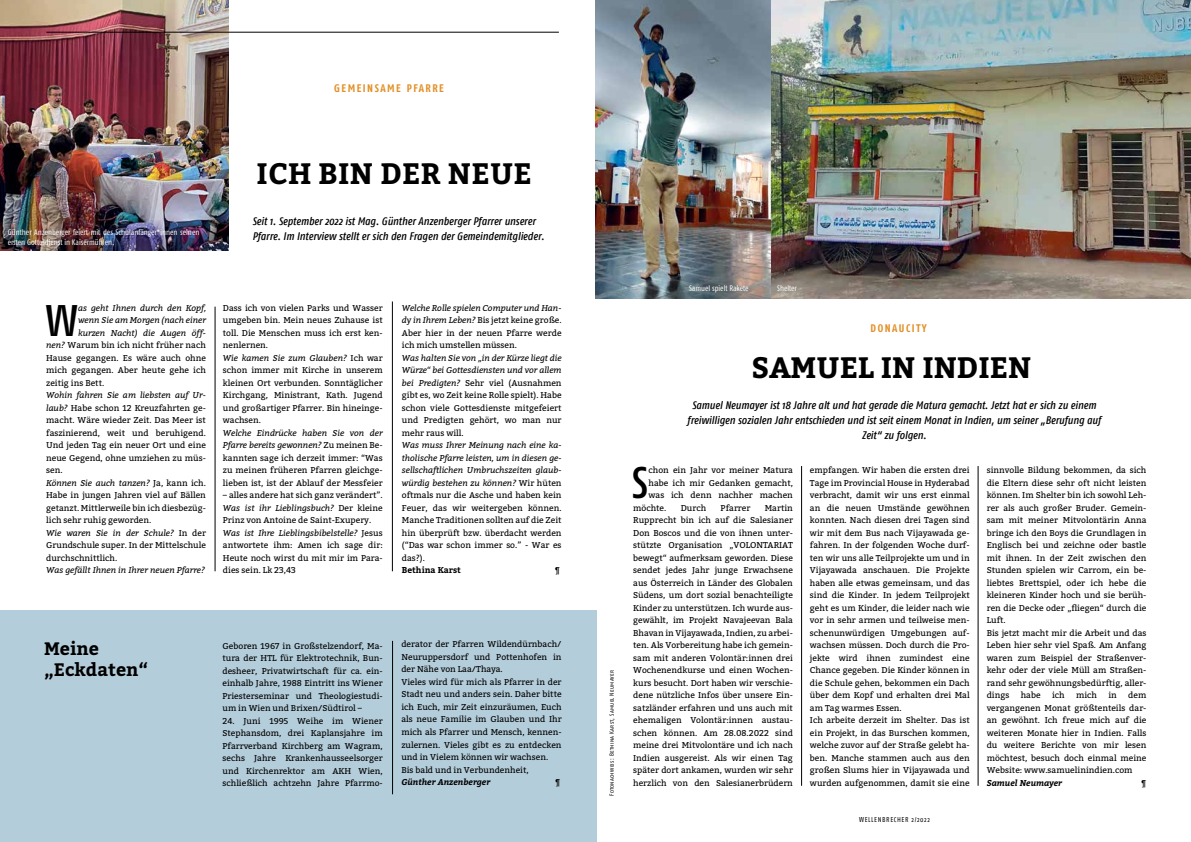
<style>
.page{position:relative;width:1191px;height:842px;background:#fff}
.page>*{position:absolute;margin:0;border:0;box-sizing:border-box;transform-origin:0 0}
.t1{font:44.2px "Fago Co Medium Caps";color:#000}
.t2{font:700 29.5px "Bitter";color:#000}
.t3{font:700 18px/21.6px "Bitter";color:#000}
.t4{font:italic 500 11px/15px "Fago Co";color:#000;text-align:center}
.t5{font:700 11px "Fago Co";letter-spacing:.135em;color:#e28f26}
.t6{font:8.5px/12.5px "Bitter";color:#000;text-align:justify}
.t7{font:italic 8.5px "Bitter";color:#000}
.t8{font:italic 700 8.5px "Bitter";color:#000}
.t9{font:700 8.5px "Bitter";color:#000}
.t10{font:8px/10px "Fago Co";color:#fff}
.t11{font:7px "Fago Co Caps";letter-spacing:.09em;color:#000}
.t12{font:6px "Fago Co Caps";letter-spacing:.045em;color:#000}
.s1{font-style:italic}
</style>
<div class="page">
<img style="left:0;top:0;width:228px;height:250px">
<div style="left:0;top:611px;width:596px;height:231px;background:#b4cdda"></div>
<hr style="left:215px;top:307px;width:1px;height:264px;background:#000">
<hr style="left:978px;top:466px;width:1px;height:320px;background:#000">
<hr style="left:392px;top:301px;width:1px;height:270px;background:#000">
<hr style="left:46px;top:32px;width:513px;height:1px;background:#000">
<hr style="left:801px;top:466px;width:1px;height:320px;background:#000">
<hr style="left:392px;top:641px;width:1px;height:153px;background:#000">
<img style="left:595px;top:0;width:596px;height:298px">
<p class="t5" style="left:334px;top:82px;width:111px">GEMEINSAME PFARRE</p>
<p class="t10" style="left:8px;top:227px;width:193px">Günther Anzenberger feiert mit des Schulanfänger*innen seinen ersten Gottesdienst in Kaisermühlen.</p>
<h2 class="t2" style="left:256px;top:150px;width:277px">ICH BIN DER NEUE</h2>
<p class="t4" style="left:252px;top:213px;width:293px;text-align:left">Seit 1. September 2022 ist Mag. Günther Anzenberger Pfarrer unserer<br>Pfarre. Im Interview stellt er sich den Fragen der Gemeindemitglieder.</p>
<h1 class="t1" style="left:46px;top:295px;width:34px">W</h1>
<p class="t7" style="left:78px;top:302px;width:129px">as geht Ihnen durch den Kopf,</p>
<p class="t7" style="left:78px;top:314px;width:129px">wenn Sie am Morgen (nach einer</p>
<p class="t7" style="left:78px;top:327px;width:129px">kurzen Nacht) die Augen öff-</p>
<p class="t6" style="left:46px;top:339px;width:161px"><span class="s1">nen?</span> Warum bin ich nicht früher nach</p>
<p class="t6" style="left:46px;top:351px;width:161px">Hause gegangen. Es wäre auch ohne</p>
<p class="t6" style="left:46px;top:364px;width:161px">mich gegangen. Aber heute gehe ich</p>
<p class="t6" style="left:46px;top:376px;width:60px">zeitig ins Bett.</p>
<p class="t6" style="left:46px;top:389px;width:161px;text-align:left"><span class="s1">Wohin fahren Sie am liebsten auf Ur&shy;laub?</span> Habe schon 12 Kreuzfahrten ge&shy;macht. Wäre wieder Zeit. Das Meer ist faszinierend, weit und beruhigend.<br>Und jeden Tag ein neuer Ort und eine neue Gegend, ohne umziehen zu müs&shy;sen.<br><span class="s1">Können Sie auch tanzen?</span> Ja, kann ich.<br>Habe in jungen Jahren viel auf Bällen getanzt. Mittlerweile bin ich diesbezüg&shy;lich sehr ruhig geworden.<br><span class="s1">Wie waren Sie in der Schule?</span> In der<br>Grundschule super. In der Mittelschule durchschnittlich.</p>
<p class="t7" style="left:46px;top:564px;width:160px">Was gefällt Ihnen in Ihrer neuen Pfarre?</p>
<p class="t6" style="left:223px;top:301px;width:161px;text-align:left">Dass ich von vielen Parks und Wasser umgeben bin. Mein neues Zuhause ist toll. Die Menschen muss ich erst ken&shy;nenlernen.<br><span class="s1">Wie kamen Sie zum Glauben?</span> Ich war schon immer mit Kirche in unserem kleinen Ort verbunden. Sonntäglicher<br>Kirchgang, Ministrant, Kath. Jugend und großartiger Pfarrer. Bin hineinge&shy;wachsen.</p>
<p class="t6" style="left:223px;top:426px;width:161px"><span class="s1">Welche Eindrücke haben Sie von der Pfarre bereits gewonnen?</span> Zu meinen Be&shy;kannten sage ich derzeit immer: “Was zu meinen früheren Pfarren gleichge&shy;lieben ist, ist der Ablauf der Messfeier</p>
<p class="t6" style="left:223px;top:489px;width:161px;text-align:left">– alles andere hat sich ganz verändert”.<br><span class="s1">Was ist ihr Lieblingsbuch?</span> Der kleine Prinz von Antoine de Saint-Exupery.<br><span class="s1">Was ist Ihre Lieblingsbibelstelle?</span> Jesus antwortete ihm: Amen ich sage dir:<br>Heute noch wirst du mit mir im Para&shy;dies sein. Lk 23,43</p>
<p class="t6" style="left:402px;top:301px;width:161px"><span class="s1">Welche Rolle spielen Computer und Han&shy;dy in Ihrem Leben?</span> Bis jetzt keine große.<br>Aber hier in der neuen Pfarre werde ich mich umstellen müssen.</p>
<p class="t6" style="left:402px;top:351px;width:161px"><span class="s1">Was halten Sie von „in der Kürze liegt die Würze“ bei Gottesdiensten und vor allem bei Predigten?</span> Sehr viel (Ausnahmen gibt es, wo Zeit keine Rolle spielt). Habe schon viele Gottesdienste mitgefeiert und Predigten gehört, wo man nur mehr raus will.</p>
<p class="t6" style="left:402px;top:439px;width:161px"><span class="s1">Was muss Ihrer Meinung nach eine ka&shy;tholische Pfarre leisten, um in diesen ge&shy;sellschaftlichen Umbruchszeiten glaub&shy;würdig bestehen zu können?</span> Wir hüten oftmals nur die Asche und haben kein Feuer, das wir weitergeben können.<br>Manche Traditionen sollten auf die Zeit hin überprüft bzw. überdacht werden (“Das war schon immer so.” - War es das?).</p>
<p class="t9" style="left:402px;top:564px;width:61px">Bethina Karst</p>
<p class="t6" style="left:555px;top:564px;width:7px">¶</p>
<h3 class="t3" style="left:44px;top:637px;width:106px">Meine „Eckdaten“</h3>
<p class="t6" style="left:222px;top:639px;width:162px">Geboren 1967 in Großstelzendorf, Ma&shy;tura der HTL für Elektrotechnik, Bun&shy;desheer, Privatwirtschaft für ca. ein&shy;einhalb Jahre, 1988 Eintritt ins Wiener Priesterseminar und Theologiestudi&shy;um in Wien und Brixen/Südtirol –</p>
<p class="t6" style="left:222px;top:714px;width:162px">24. Juni 1995 Weihe im Wiener Stephansdom, drei Kaplansjahre im Pfarrverband Kirchberg am Wagram, sechs Jahre Krankenhausseelsorger und Kirchenrektor am AKH Wien, schließlich achtzehn Jahre Pfarrmo-</p>
<p class="t6" style="left:401px;top:638px;width:162px;text-align:left">derator der Pfarren Wildendürnbach/ Neuruppersdorf und Pottenhofen in der Nähe von Laa/Thaya.<br>Vieles wird für mich als Pfarrer in der Stadt neu und anders sein. Daher bitte ich Euch, mir Zeit einzuräumen, Euch als neue Familie im Glauben und Ihr mich als Pfarrer und Mensch, kennen&shy;zulernen. Vieles gibt es zu entdecken und in Vielem können wir wachsen.<br>Bis bald und in Verbundenheit,</p>
<p class="t8" style="left:401px;top:775px;width:90px">Günther Anzenberger</p>
<p class="t6" style="left:555px;top:775px;width:7px">¶</p>
<p class="t12" style="left:608px;top:796px;width:127px;rotate:-90deg">Fotonachweis: Bethina Karst, Samuel Neumayer</p>
<p class="t10" style="left:689px;top:284px;width:61px">Samuel spielt Rakete</p>
<p class="t10" style="left:777px;top:284px;width:21px">Shelter</p>
<p class="t5" style="left:870px;top:322px;width:58px">DONAUCITY</p>
<h2 class="t2" style="left:751px;top:345px;width:281px">SAMUEL IN INDIEN</h2>
<p class="t4" style="left:687px;top:398px;width:415px">Samuel Neumayer ist 18 Jahre alt und hat gerade die Matura gemacht. Jetzt hat er sich zu einem freiwilligen sozialen Jahr entschieden und ist seit einem Monat in Indien, um seiner „Berufung auf<br>Zeit“ zu folgen.</p>
<h1 class="t1" style="left:631px;top:457px;width:19px">S</h1>
<p class="t6" style="left:648px;top:464px;width:146px">chon ein Jahr vor meiner Matura</p>
<p class="t6" style="left:648px;top:476px;width:146px">habe ich mir Gedanken gemacht,</p>
<p class="t6" style="left:648px;top:489px;width:146px">was ich denn nachher machen</p>
<p class="t6" style="left:633px;top:501px;width:35px">möchte.</p>
<p class="t6" style="left:681px;top:501px;width:27px">Durch</p>
<p class="t6" style="left:720px;top:501px;width:31px">Pfarrer</p>
<p class="t6" style="left:633px;top:501px;width:161px;text-indent:132px">Martin Rupprecht bin ich auf die Salesianer Don Boscos und die von ihnen unter&shy;stützte Organisation „VOLONTARIAT bewegt“ aufmerksam geworden. Diese sendet jedes Jahr junge Erwachsene aus Österreich in Länder des Globalen Südens, um dort sozial benachteiligte Kinder zu unterstützen. Ich wurde aus&shy;gewählt, im Projekt Navajeevan Bala Bhavan in Vijayawada, Indien, zu arbei&shy;ten. Als Vorbereitung habe ich gemein&shy;sam mit anderen Volontär:innen drei Wochenendkurse und einen Wochen&shy;kurs besucht. Dort haben wir verschie&shy;dene nützliche Infos über unsere Ein&shy;satzländer erfahren und uns auch mit ehemaligen Volontär:innen austau&shy;schen können. Am 28.08.2022 sind meine drei Mitvolontäre und ich nach Indien ausgereist. Als wir einen Tag später dort ankamen, wurden wir sehr herzlich von den Salesianerbrüdern</p>
<p class="t6" style="left:810px;top:464px;width:161px;text-align:left">empfangen. Wir haben die ersten drei Tage im Provincial House in Hyderabad verbracht, damit wir uns erst einmal an die neuen Umstände gewöhnen konnten. Nach diesen drei Tagen sind wir mit dem Bus nach Vijayawada ge&shy;fahren. In der folgenden Woche durf&shy;ten wir uns alle Teilprojekte um und in Vijayawada anschauen. Die Projekte haben alle etwas gemeinsam, und das sind die Kinder. In jedem Teilprojekt geht es um Kinder, die leider nach wie vor in sehr armen und teilweise men&shy;schenunwürdigen Umgebungen auf&shy;wachsen müssen. Doch durch die Pro&shy;jekte wird ihnen zumindest eine Chance gegeben. Die Kinder können in die Schule gehen, bekommen ein Dach über dem Kopf und erhalten drei Mal am Tag warmes Essen.<br>Ich arbeite derzeit im Shelter. Das ist ein Projekt, in das Burschen kommen, welche zuvor auf der Straße gelebt ha&shy;ben. Manche stammen auch aus den großen Slums hier in Vijayawada und wurden aufgenommen, damit sie eine</p>
<p class="t11" style="left:859px;top:816px;width:72px">WELLENBRECHER 2/2022</p>
<p class="t6" style="left:986px;top:464px;width:161px;text-align:left">sinnvolle Bildung bekommen, da sich die Eltern diese sehr oft nicht leisten können. Im Shelter bin ich sowohl Leh&shy;rer als auch großer Bruder. Gemein&shy;sam mit meiner Mitvolontärin Anna bringe ich den Boys die Grundlagen in Englisch bei und zeichne oder bastle mit ihnen. In der Zeit zwischen den Stunden spielen wir Carrom, ein be&shy;liebtes Brettspiel, oder ich hebe die kleineren Kinder hoch und sie berüh&shy;ren die Decke oder „fliegen“ durch die Luft.<br>Bis jetzt macht mir die Arbeit und das Leben hier sehr viel Spaß. Am Anfang waren zum Beispiel der Straßenver&shy;kehr oder der viele Müll am Straßen&shy;rand sehr gewöhnungsbedürftig, aller&shy;dings</p>
<p class="t6" style="left:986px;top:689px;width:161px;text-indent:142px">dem vergangenen Monat größtenteils dar&shy;an gewöhnt. Ich freue mich auf die weiteren Monate hier in Indien. Falls du weitere Berichte von mir lesen möchtest, besuch doch einmal meine Website: www.samuelinindien.com</p>
<p class="t8" style="left:986px;top:776px;width:77px">Samuel Neumayer</p>
<p class="t6" style="left:1141px;top:776px;width:7px">¶</p>
<p class="t6" style="left:1020px;top:689px;width:21px">habe</p>
<p class="t6" style="left:1052px;top:689px;width:14px">ich</p>
<p class="t6" style="left:1076px;top:689px;width:23px">mich</p>
<p class="t6" style="left:1108px;top:689px;width:10px">in</p>
</div>
